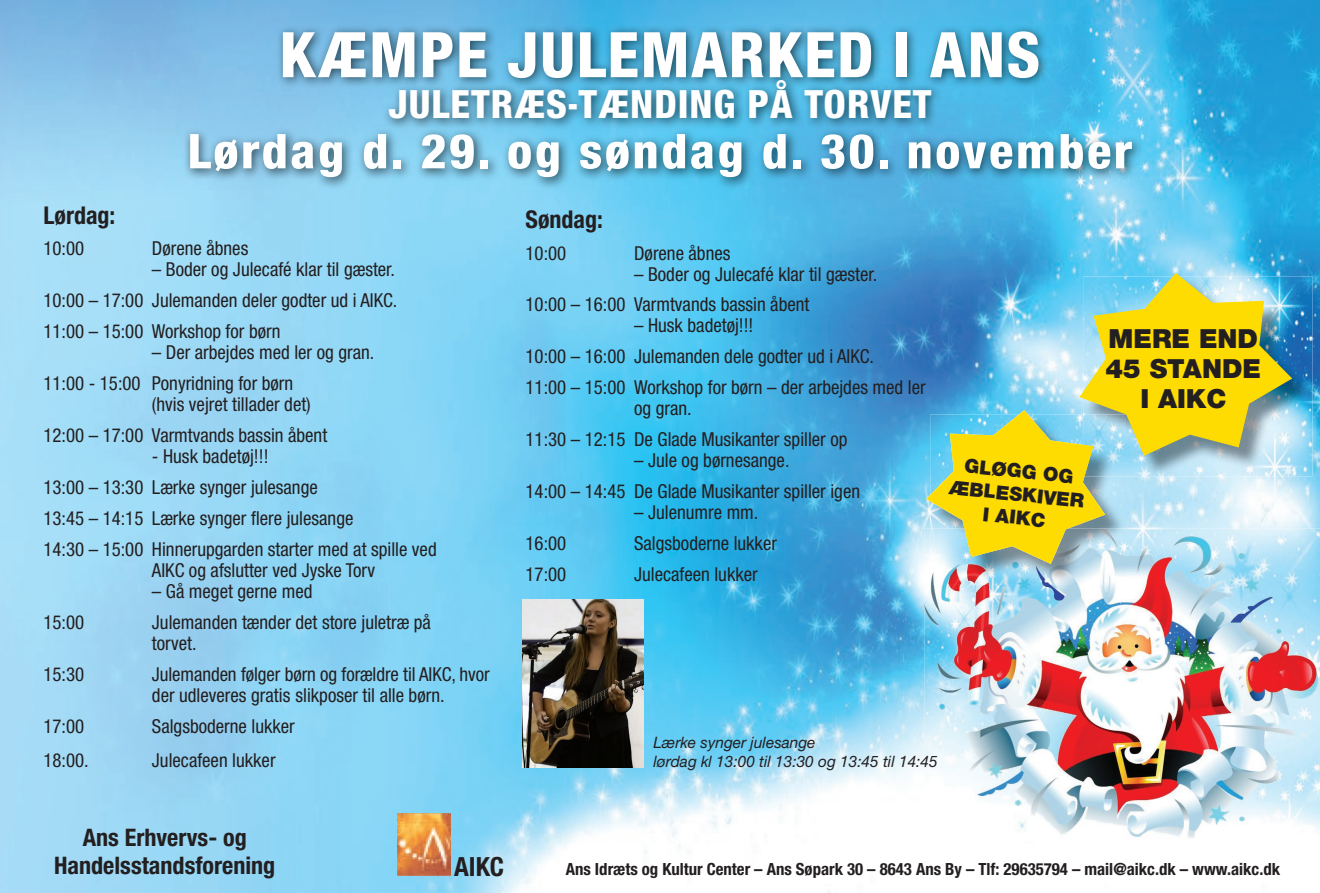
<style>
.page{position:relative;width:1320px;height:893px;background:#fff}
.page>*{position:absolute;margin:0;border:0;box-sizing:border-box;transform-origin:0 0}
.t1{font:800 condensed 63px "Helvetica Neue";letter-spacing:.025em;color:#fff}
.t2{font:800 condensed 47.95px "Helvetica Neue";letter-spacing:.05em;color:#fff;scale:1.05 1}
.t3{font:800 condensed 39.02px "Helvetica Neue";letter-spacing:.025em;color:#fff}
.t4{font:900 26.43px/29.9px "Helvetica Neue";color:#231f20;text-align:center}
.t5{font:700 condensed 26.43px "Helvetica Neue";color:#231f20}
.t6{font:700 condensed 24.5px "Helvetica Neue";color:#231f20}
.t7{font:700 condensed 24.15px/29.1px "Helvetica Neue";color:#231f20;text-align:center}
.t8{font:900 19.43px/23.3px "Helvetica Neue";color:#231f20;text-align:center}
.t9{font:condensed 19.25px/31px "Helvetica Neue";color:#231f20}
.t10{font:700 condensed 16.8px "Helvetica Neue";color:#231f20}
.t11{font:italic 15.75px/19.2px "Helvetica Neue";color:#231f20}
</style>
<div class="page">
<img style="left:0;top:0;width:1320px;height:893px">
<img style="left:183px;top:25px;width:961px;height:164px">
<img style="left:924px;top:529px;width:396px;height:312px">
<img style="left:930px;top:564px;width:196px;height:21px">
<img style="left:1292px;top:277px;width:20px;height:199px">
<svg style="left:926px;top:273px;width:366px;height:291px;background:#b8cf91"></svg>
<img style="left:397px;top:813px;width:54px;height:63px">
<img style="left:522px;top:599px;width:121px;height:168px">
<h1 class="t1" style="left:280px;top:16px;width:762px">KÆMPE JULEMARKED I ANS</h1>
<h3 class="t3" style="left:388px;top:80px;width:544px">JULETRÆS-TÆNDING PÅ TORVET</h3>
<h2 class="t2" style="left:187px;top:122px;width:901px">Lørdag d. 29. og søndag d. 30. november</h2>
<p class="t6" style="left:43px;top:200px;width:73px">Lørdag:</p>
<p class="t9" style="left:43px;top:233px;width:42px">10:00</p>
<p class="t9" style="left:152px;top:233px;width:98px">Dørene åbnes</p>
<p class="t9" style="left:43px;top:254px;width:355px;text-indent:108px">– Boder og Julecafé klar til gæster.<br>10:00 – 17:00 Julemanden deler godter ud i AIKC.<br>11:00 – 15:00 Workshop for børn</p>
<p class="t9" style="left:43px;top:337px;width:332px;text-indent:108px">– Der arbejdes med ler og gran.<br>11:00 - 15:00 Ponyridning for børn</p>
<p class="t9" style="left:43px;top:389px;width:285px;text-indent:108px">(hvis vejret tillader det)<br>12:00 – 17:00 Varmtvands bassin åbent</p>
<p class="t9" style="left:43px;top:441px;width:395px;text-indent:108px">- Husk badetøj!!!<br>13:00 – 13:30 Lærke synger julesange<br>13:45 – 14:15 Lærke synger flere julesange<br>14:30 – 15:00 Hinnerupgarden starter med at spille ved</p>
<p class="t9" style="left:152px;top:554px;width:225px">AIKC og afslutter ved Jyske Torv</p>
<p class="t9" style="left:152px;top:575px;width:162px">– Gå meget gerne med</p>
<p class="t9" style="left:43px;top:606px;width:42px">15:00</p>
<p class="t9" style="left:152px;top:611px;width:280px;line-height:21px">Julemanden tænder det store juletræ på torvet.</p>
<p class="t9" style="left:43px;top:658px;width:42px">15:30</p>
<p class="t9" style="left:152px;top:663px;width:339px;line-height:21px">Julemanden følger børn og forældre til AIKC, hvor der udleveres gratis slikposer til alle børn.</p>
<p class="t9" style="left:43px;top:710px;width:42px">17:00</p>
<p class="t9" style="left:152px;top:710px;width:144px">Salgsboderne lukker</p>
<p class="t9" style="left:43px;top:745px;width:47px">18:00.</p>
<p class="t9" style="left:152px;top:745px;width:125px">Julecafeen lukker</p>
<p class="t6" style="left:525px;top:204px;width:79px">Søndag:</p>
<p class="t9" style="left:525px;top:237px;width:42px">10:00</p>
<p class="t9" style="left:634px;top:237px;width:98px">Dørene åbnes</p>
<p class="t9" style="left:525px;top:258px;width:353px;text-indent:108px">– Boder og Julecafé klar til gæster.<br>10:00 – 16:00 Varmtvands bassin åbent</p>
<p class="t9" style="left:525px;top:310px;width:401px;text-indent:108px">– Husk badetøj!!!<br>10:00 – 16:00 Julemanden dele godter ud i AIKC.<br>11:00 – 15:00 Workshop for børn – der arbejdes med ler</p>
<p class="t9" style="left:525px;top:393px;width:323px;text-indent:108px">og gran.<br>11:30 – 12:15 De Glade Musikanter spiller op</p>
<p class="t9" style="left:525px;top:445px;width:336px;text-indent:108px">– Jule og børnesange.<br>14:00 – 14:45 De Glade Musikanter spiller igen</p>
<p class="t9" style="left:634px;top:497px;width:126px">– Julenumre mm.</p>
<p class="t9" style="left:525px;top:528px;width:42px">16:00</p>
<p class="t9" style="left:634px;top:528px;width:144px">Salgsboderne lukker</p>
<p class="t9" style="left:525px;top:558px;width:42px">17:00</p>
<p class="t9" style="left:634px;top:558px;width:125px">Julecafeen lukker</p>
<p class="t8" style="left:953px;top:452px;width:137px;rotate:6deg">GLØGG OG<br>ÆBLESKIVER<br>I AIKC</p>
<h3 class="t4" style="left:1105px;top:324px;width:157px">MERE END<br>45 STANDE<br>I AIKC</h3>
<p class="t11" style="left:653px;top:733px;width:286px">Lærke synger julesange<br>lørdag kl 13:00 til 13:30 og 13:45 til 14:45</p>
<p class="t7" style="left:54px;top:822px;width:223px">Ans Erhvervs- og<br>Handelsstandsforening</p>
<h3 class="t5" style="left:454px;top:850px;width:51px">AIKC</h3>
<p class="t10" style="left:566px;top:859px;width:716px">Ans Idræts og Kultur Center – Ans Søpark 30 – 8643 Ans By – Tlf: 29635794 – mail@aikc.dk – www.aikc.dk</p>
</div>
